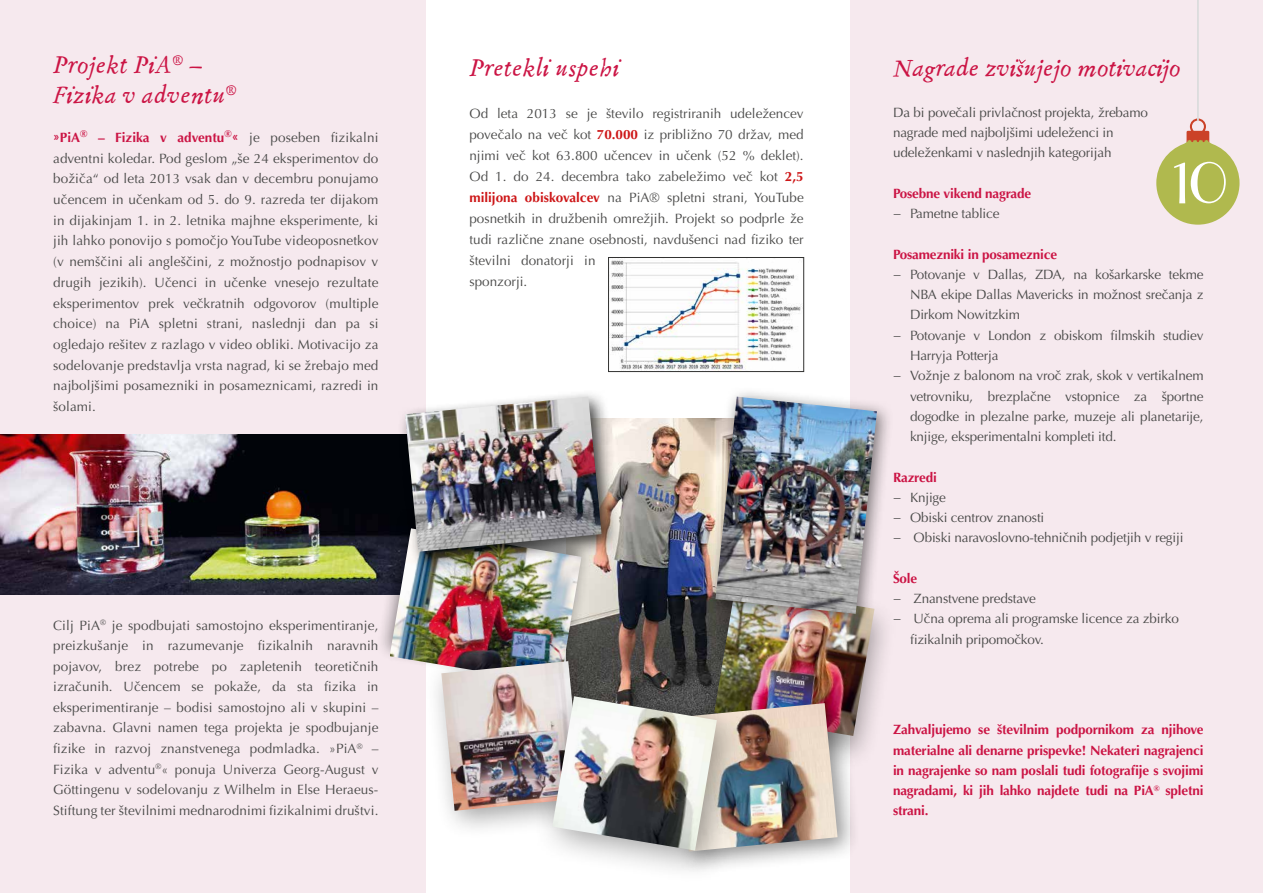
<style>
.page{position:relative;width:1263px;height:893px;background:#fff}
.page>*{position:absolute;margin:0;border:0;box-sizing:border-box;transform-origin:0 0}
.t1{font:italic 24px/30px "Gnaramops";color:#cb1444}
.t2{font:13.5px/20.7px "Optima LT Pro";letter-spacing:-.01em;color:#494948}
.t3{font:700 13.5px/20.2px "Optima LT Pro";letter-spacing:-.01em;color:#cb1444;text-align:justify}
.s1{font-weight:700;color:#cb1444}
.s2{font-weight:700;color:#cd1617}
</style>
<div class="page">
<div style="left:850px;top:0;width:413px;height:893px;background:#f6e9ee"></div>
<div style="left:0;top:0;width:425px;height:893px;background:#f6e9ee"></div>
<svg style="left:1156px;top:0;width:84px;height:225px"></svg>
<img style="left:0;top:435px;width:398px;height:159px">
<img style="left:610px;top:259px;width:192px;height:111px">
<div style="left:608px;top:257px;width:196px;height:115px;border:1px solid #323231"></div>
<img style="left:594px;top:418px;width:111px;height:259px">
<div style="left:375px;top:507px;width:219px;height:182px;background:#000;opacity:.45"></div>
<img style="left:390px;top:528px;width:191px;height:157px">
<div style="left:398px;top:389px;width:223px;height:182px;background:#000;opacity:.75"></div>
<img style="left:405px;top:397px;width:196px;height:155px">
<div style="left:692px;top:576px;width:205px;height:195px;background:#000;opacity:.39"></div>
<img style="left:714px;top:630px;width:160px;height:106px">
<div style="left:705px;top:386px;width:188px;height:244px;background:#000;opacity:.51"></div>
<img style="left:715px;top:397px;width:162px;height:217px">
<div style="left:664px;top:691px;width:197px;height:185px;background:#000;opacity:.44"></div>
<img style="left:751px;top:703px;width:86px;height:148px">
<div style="left:424px;top:644px;width:186px;height:195px;background:#000;opacity:.38"></div>
<img style="left:441px;top:661px;width:140px;height:150px">
<div style="left:532px;top:677px;width:219px;height:208px;background:#000;opacity:.38"></div>
<img style="left:552px;top:696px;width:165px;height:154px">
<svg style="left:1019px;top:59px;width:7px;height:5px"></svg>
<h1 class="t1" style="left:53px;top:51px;width:185px">Projekt PiA<sup>®</sup> –<br>Fizika v adventu<sup>®</sup></h1>
<p class="t2" style="left:53px;top:127px;width:327px;text-align:justify"><span class="s1">»PiA</span><sup>®</sup> <span class="s1">– Fizika v adventu</span><sup>®</sup><span class="s1">«</span> je poseben fizikalni adventni koledar. Pod geslom „še 24 eksperimentov do božiča“ od leta 2013 vsak dan v decembru ponujamo učencem in učenkam od 5. do 9. razreda ter dijakom in dijakinjam 1. in 2. letnika majhne eksperimente, ki jih lahko ponovijo s pomočjo YouTube videoposnetkov (v nemščini ali angleščini, z možnostjo podnapisov v drugih jezikih). Učenci in učenke vnesejo rezultate eksperimentov prek večkratnih odgovorov (multiple choice) na PiA spletni strani, naslednji dan pa si ogledajo rešitev z razlago v video obliki. Motivacijo za sodelovanje predstavlja vrsta nagrad, ki se žrebajo med najboljšimi posamezniki in posameznicami, razredi in šolami.</p>
<p class="t2" style="left:53px;top:615px;width:327px;text-align:justify">Cilj PiA<sup>®</sup> je spodbujati samostojno eksperimentiranje, preizkušanje in razumevanje fizikalnih naravnih pojavov, brez potrebe po zapletenih teoretičnih izračunih. Učencem se pokaže, da sta fizika in eksperimentiranje – bodisi samostojno ali v skupini – zabavna. Glavni namen tega projekta je spodbujanje fizike in razvoj znanstvenega podmladka. »PiA<sup>®</sup> – Fizika v adventu<sup>®</sup>« ponuja Univerza Georg-August v Göttingenu v sodelovanju z Wilhelm in Else Heraeus-Stiftung ter številnimi mednarodnimi fizikalnimi društvi.</p>
<h1 class="t1" style="left:469px;top:54px;width:152px">Pretekli uspehi</h1>
<p class="t2" style="left:469px;top:103px;width:336px">Od leta 2013 se je število registriranih udeležencev povečalo na več kot <span class="s2">70.000</span> iz približno 70 držav, med njimi več kot 63.800 učencev in učenk (52 % deklet).<br>Od 1. do 24. decembra tako zabeležimo več kot <span class="s2">2,5 milijona obiskovalcev</span> na PiA® spletni strani, YouTube posnetkih in družbenih omrežjih. Projekt so podprle že tudi različne znane osebnosti, navdušenci nad fiziko ter številni donatorji in<br>sponzorji.</p>
<h1 class="t1" style="left:893px;top:54px;width:290px">Nagrade zvisujejo motivacijo</h1>
<p class="t2" style="left:893px;top:102px;width:257px;line-height:20.2px">Da bi povečali privlačnost projekta, žrebamo nagrade med najboljšimi udeleženci in udeleženkami v naslednjih kategorijah</p>
<p class="t3" style="left:893px;top:183px;width:140px">Posebne vikend nagrade</p>
<p class="t2" style="left:893px;top:203px;width:108px">− Pametne tablice</p>
<p class="t3" style="left:893px;top:244px;width:166px">Posamezniki in posameznice</p>
<p class="t2" style="left:893px;top:264px;width:312px">− Potovanje v Dallas, ZDA, na košarkarske tekme</p>
<p class="t2" style="left:910px;top:284px;width:295px">NBA ekipe Dallas Mavericks in možnost srečanja z</p>
<p class="t2" style="left:910px;top:305px;width:111px">Dirkom Nowitzkim</p>
<p class="t2" style="left:893px;top:325px;width:312px">− Potovanje v London z obiskom filmskih studiev</p>
<p class="t2" style="left:910px;top:345px;width:90px">Harryja Potterja</p>
<p class="t2" style="left:893px;top:365px;width:312px">− Vožnje z balonom na vroč zrak, skok v vertikalnem</p>
<p class="t2" style="left:910px;top:386px;width:295px">vetrovniku, brezplačne vstopnice za športne</p>
<p class="t2" style="left:910px;top:406px;width:295px">dogodke in plezalne parke, muzeje ali planetarije,</p>
<p class="t2" style="left:910px;top:426px;width:208px">knjige, eksperimentalni kompleti itd.</p>
<p class="t3" style="left:893px;top:467px;width:45px">Razredi</p>
<p class="t2" style="left:893px;top:487px;width:292px;line-height:20.2px">− Knjige<br>− Obiski centrov znanosti<br>− Obiski naravoslovno-tehničnih podjetjih v regiji</p>
<p class="t3" style="left:893px;top:568px;width:26px">Šole</p>
<p class="t2" style="left:893px;top:588px;width:144px">− Znanstvene predstave</p>
<p class="t2" style="left:893px;top:608px;width:287px">− Učna oprema ali programske licence za zbirko</p>
<p class="t2" style="left:910px;top:629px;width:135px">fizikalnih pripomočkov.</p>
<p class="t3" style="left:893px;top:719px;width:312px">Zahvaljujemo se številnim podpornikom za njihove materialne ali denarne prispevke! Nekateri nagrajenci in nagrajenke so nam poslali tudi fotografije s svojimi nagradami, ki jih lahko najdete tudi na PiA<sup>®</sup> spletni strani.</p>
</div>
